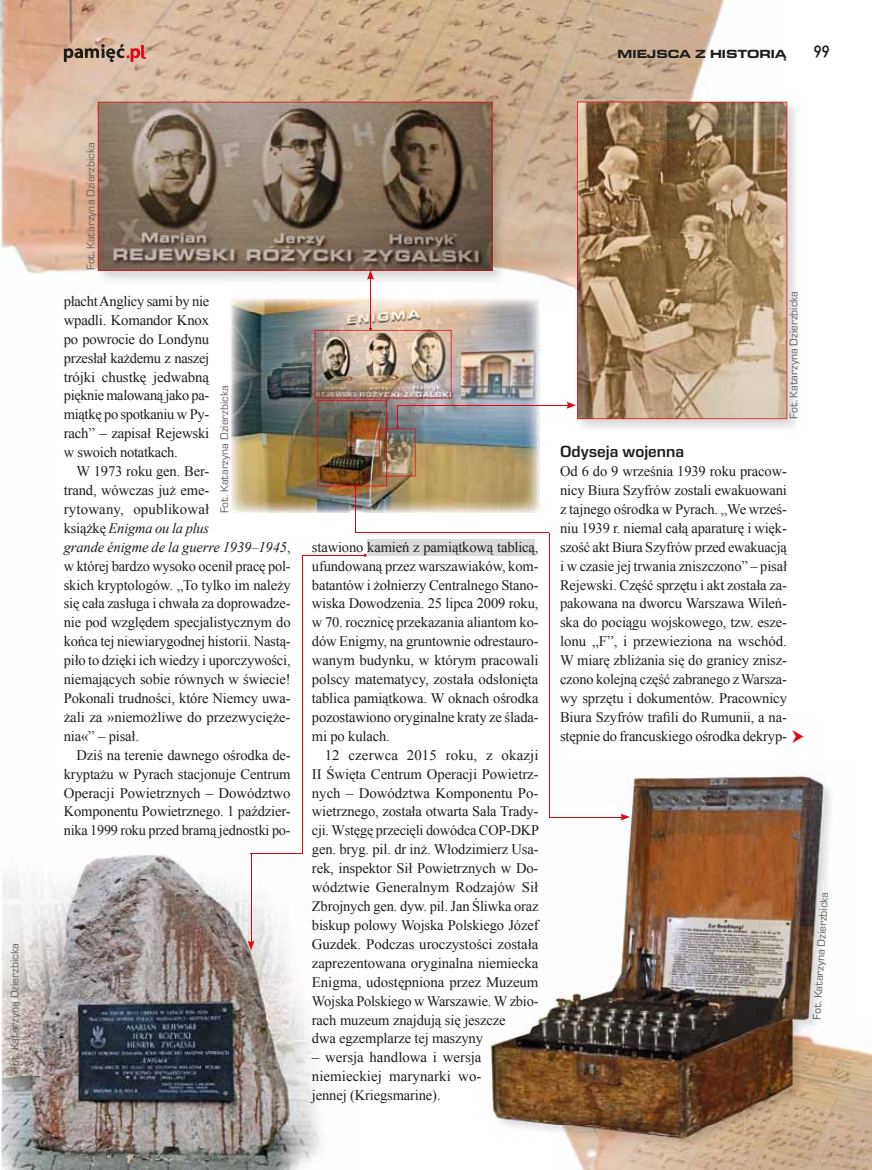
<style>
.page{position:relative;width:872px;height:1170px;background:#fff}
.page>*{position:absolute;margin:0;border:0;box-sizing:border-box;transform-origin:0 0}
.t1{font:600 16.5px "Eurostile Next LT Pro";color:#1d1d1b}
.t2{font:14.55px/18.9px "Times New Roman";letter-spacing:-.01em;color:#1d1d1b;text-align:justify}
.t3{font:700 expanded 12px "Eurostile Next LT Pro";color:#1d1d1b}
.t4{font:12px "Copystruct Normal";color:#1d1d1b}
.t5{font:11.25px "Eurostile Next LT Pro";color:#646363}
.s1{font-style:italic}
</style>
<div class="page">
<img style="left:0;top:0;width:2px;height:1120px">
<img style="left:513px;top:312px;width:56px;height:244px">
<img style="left:256px;top:512px;width:257px;height:45px">
<img style="left:856px;top:1049px;width:16px;height:75px">
<img style="left:2px;top:0;width:725px;height:103px">
<img style="left:2px;top:103px;width:94px;height:171px">
<img style="left:473px;top:103px;width:102px;height:209px">
<img style="left:573px;top:1124px;width:299px;height:45px">
<img style="left:230px;top:299px;width:309px;height:213px">
<img style="left:96px;top:100px;width:410px;height:185px">
<svg style="left:98px;top:102px;width:394px;height:168px;background:#7f6d5e"></svg>
<img style="left:577px;top:101px;width:219px;height:327px">
<svg style="left:577px;top:102px;width:210px;height:317px;background:#a78864"></svg>
<img style="left:571px;top:1147px;width:265px;height:4px">
<img style="left:836px;top:1046px;width:20px;height:101px">
<img style="left:489px;top:1024px;width:67px;height:107px">
<img style="left:538px;top:775px;width:149px;height:249px">
<img style="left:687px;top:775px;width:144px;height:245px">
<img style="left:556px;top:1020px;width:280px;height:127px">
<img style="left:2px;top:855px;width:319px;height:314px">
<svg style="left:64px;top:43px;width:82px;height:19px;background:#ad8575"></svg>
<div style="left:367px;top:539px;width:168px;height:16px;background:#dadada"></div>
<hr style="left:370px;top:277px;width:1px;height:52px;background:#e30613">
<svg style="left:367px;top:270px;width:7px;height:9px"></svg>
<hr style="left:251px;top:853px;width:1px;height:90px;background:#e30613">
<svg style="left:247px;top:940px;width:7px;height:10px"></svg>
<hr style="left:397px;top:405px;width:172px;height:1px;background:#e30613">
<svg style="left:566px;top:402px;width:10px;height:6px"></svg>
<hr style="left:549px;top:533px;width:1px;height:283px;background:#e30613">
<hr style="left:549px;top:816px;width:74px;height:1px;background:#e30613">
<svg style="left:620px;top:813px;width:10px;height:7px"></svg>
<hr style="left:355px;top:488px;width:1px;height:44px;background:#e30613">
<hr style="left:303px;top:555px;width:62px;height:1px;background:#e30613">
<hr style="left:355px;top:532px;width:194px;height:1px;background:#e30613">
<hr style="left:302px;top:555px;width:1px;height:298px;background:#e30613">
<hr style="left:250px;top:853px;width:53px;height:1px;background:#e30613">
<img style="left:315px;top:327px;width:136px;height:162px">
<p class="t5" style="left:8px;top:1071px;width:129px;rotate:-90deg">Fot. Katarzyna Dzierzbicka</p>
<p class="t3" style="left:617px;top:47px;width:171px">MIEJSCA Z HISTORIĄ</p>
<p class="t4" style="left:813px;top:44px;width:18px">99</p>
<p class="t5" style="left:85px;top:270px;width:129px;rotate:-90deg">Fot. Katarzyna Dzierzbicka</p>
<p class="t2" style="left:64px;top:291px;width:147px">płacht Anglicy sami by nie wpadli. Komandor Knox po powrocie do Londynu przesłał każdemu z naszej trójki chustkę jedwabną pięknie malowaną jako pa&shy;miątkę po spotkaniu w Py&shy;rach” – zapisał Rejewski w swoich notatkach.</p>
<p class="t2" style="left:64px;top:461px;width:228px;text-align:left;text-indent:13px">W 1973 roku gen. Ber-<br>trand, wówczas już eme-<br>rytowany, opublikował<br>książkę <span class="s1">Enigma ou la plus<br>grande énigme de la guerre 1939–1945</span>, w której bardzo wysoko ocenił pracę pol&shy;skich kryptologów. „To tylko im należy się cała zasługa i chwała za doprowadze&shy;nie pod względem specjalistycznym do końca tej niewiarygodnej historii. Nastą&shy;piło to dzięki ich wiedzy i uporczywości, niemających sobie równych w świecie!<br>Pokonali trudności, które Niemcy uwa&shy;żali za »niemożliwe do przezwycięże&shy;nia«” – pisał.</p>
<p class="t2" style="left:64px;top:745px;width:228px;text-indent:13px">Dziś na terenie dawnego ośrodka de&shy;kryptażu w Pyrach stacjonuje Centrum Operacji Powietrznych – Dowództwo Komponentu Powietrznego. 1 paździer&shy;nika 1999 roku przed bramą jednostki po-</p>
<p class="t5" style="left:218px;top:513px;width:129px;rotate:-90deg">Fot. Katarzyna Dzierzbicka</p>
<p class="t2" style="left:312px;top:537px;width:228px">stawiono kamień z pamiątkową tablicą, ufundowaną przez warszawiaków, kom&shy;batantów i żołnierzy Centralnego Stano&shy;wiska Dowodzenia. 25 lipca 2009 roku, w 70. rocznicę przekazania aliantom ko&shy;dów Enigmy, na gruntownie odrestauro&shy;wanym budynku, w którym pracowali polscy matematycy, została odsłonięta tablica pamiątkowa. W oknach ośrodka pozostawiono oryginalne kraty ze ślada&shy;mi po kulach.</p>
<p class="t2" style="left:312px;top:745px;width:229px;text-align:left;text-indent:13px">12 czerwca 2015 roku, z okazji II Święta Centrum Operacji Powietrz&shy;nych – Dowództwa Komponentu Po&shy;wietrznego, została otwarta Sala Trady&shy;cji. Wstęgę przecięli dowódca COP-DKP gen. bryg. pil. dr inż. Włodzimierz Usa&shy;rek, inspektor Sił Powietrznych w Do&shy;wództwie Generalnym Rodzajów Sił Zbrojnych gen. dyw. pil. Jan Śliwka oraz biskup polowy Wojska Polskiego Józef Guzdek. Podczas uroczystości została zaprezentowana oryginalna niemiecka Enigma, udostępniona przez Muzeum Wojska Polskiego w Warszawie. W zbio&shy;rach muzeum znajdują się jeszcze<br>dwa egzemplarze tej maszyny</p>
<p class="t2" style="left:312px;top:1047px;width:171px">– wersja handlowa i wersja niemieckiej marynarki wo&shy;jennej (Kriegsmarine).</p>
<p class="t5" style="left:787px;top:419px;width:129px;rotate:-90deg">Fot. Katarzyna Dzierzbicka</p>
<p class="t1" style="left:560px;top:442px;width:125px">Odyseja wojenna</p>
<p class="t2" style="left:560px;top:461px;width:228px">Od 6 do 9 września 1939 roku pracow&shy;nicy Biura Szyfrów zostali ewakuowani z tajnego ośrodka w Pyrach. „We wrześ&shy;niu 1939 r. niemal całą aparaturę i więk&shy;szość akt Biura Szyfrów przed ewakuacją i w czasie jej trwania zniszczono” – pisał Rejewski. Część sprzętu i akt została za&shy;pakowana na dworcu Warszawa Wileń&shy;ska do pociągu wojskowego, tzw. esze&shy;lonu „F”, i przewieziona na wschód.<br>W miarę zbliżania się do granicy znisz&shy;czono kolejną część zabranego z Warsza&shy;wy sprzętu i dokumentów. Pracownicy Biura Szyfrów trafili do Rumunii, a na&shy;stępnie do francuskiego ośrodka dekryp-</p>
<p class="t5" style="left:810px;top:1018px;width:129px;rotate:-86deg">Fot. Katarzyna Dzierzbicka</p>
</div>
